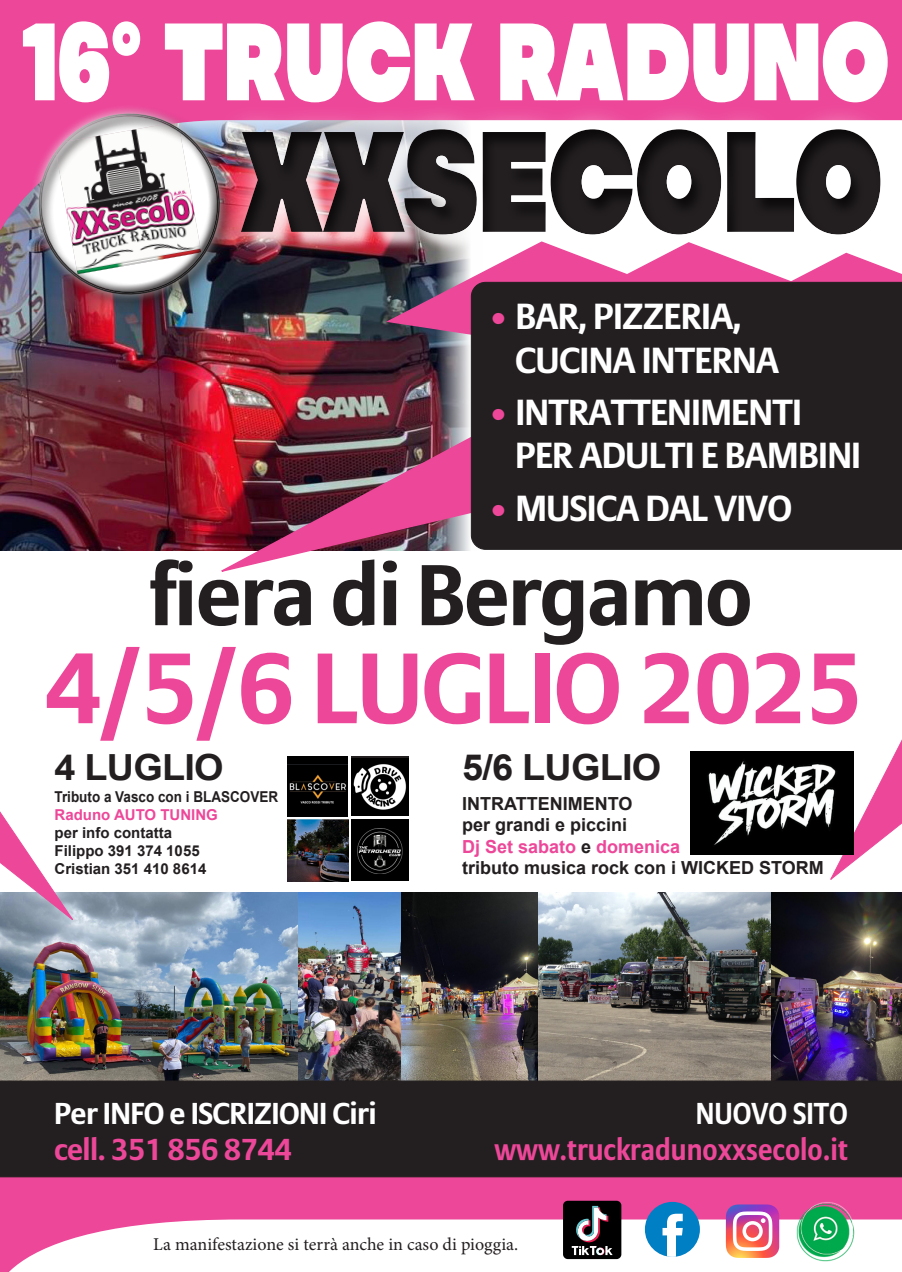
<style>
.page{position:relative;width:902px;height:1272px;background:#fff}
.page>*{position:absolute;margin:0;border:0;box-sizing:border-box;transform-origin:0 0}
.t1{font:109.65px "MADE Soulmaze";letter-spacing:-.02em;color:#fff;scale:.75 1}
.t2{font:700 99px "Allianz Sans";letter-spacing:-.02em;color:#ed4799;scale:1.05 1}
.t3{font:700 85.35px "Allianz Sans";letter-spacing:-.02em;color:#231f20;scale:1.05 1}
.t4{font:700 36px "Allianz Sans";letter-spacing:-.02em;color:#fff;scale:1.05 1}
.t5{font:700 36px "Arial";letter-spacing:-.02em;color:#231f20;scale:1.05 1}
.t6{font:700 30px "Allianz Sans";color:#ed4799;scale:.95 1}
.t7{font:700 30px "Allianz Sans";letter-spacing:-.02em;color:#fff;scale:1.05 1}
.t8{font:700 30px "Allianz Sans";letter-spacing:-.02em;color:#ed4799;scale:1.05 1}
.t9{font:700 30px "Allianz Sans";color:#fff;scale:.95 1}
.t10{font:700 18px "Arial";color:#231f20}
.t11{font:18px "Minion Pro";color:#231f20}
.t12{font:700 18px "Arial";color:#ed4799}
.t13{font:700 15px "Arial";color:#231f20}
.t14{font:700 15px "Arial";color:#231f20;scale:.9 1}
.t15{font:700 15px "Arial";color:#ed4799}
.s1{color:#ed4799}
.s2{color:#231f20}
</style>
<div class="page">
<img style="left:0;top:892px;width:298px;height:188px">
<img style="left:770px;top:892px;width:131px;height:188px">
<img style="left:298px;top:892px;width:472px;height:188px">
<img style="left:0;top:388px;width:211px;height:163px">
<svg style="left:0;top:0;width:901px;height:388px;background:#d7448b"></svg>
<svg style="left:0;top:1177px;width:901px;height:94px;fill:#ed4799"></svg>
<div style="left:224px;top:84px;width:677px;height:196px;background:#231f20;opacity:.75"></div>
<div style="left:0;top:1080px;width:901px;height:97px;background:#231f20"></div>
<img style="left:14px;top:88px;width:231px;height:232px">
<img style="left:22px;top:98px;width:213px;height:213px">
<img style="left:386px;top:240px;width:515px;height:41px">
<svg style="left:533px;top:241px;width:368px;height:40px"></svg>
<svg style="left:691px;top:252px;width:210px;height:30px"></svg>
<img style="left:211px;top:281px;width:550px;height:291px">
<svg style="left:0;top:811px;width:74px;height:110px"></svg>
<svg style="left:829px;top:741px;width:72px;height:139px"></svg>
<div style="left:471px;top:282px;width:430px;height:268px;background:#231f20"></div>
<img style="left:725px;top:1204px;width:54px;height:53px">
<svg style="left:726px;top:1204px;width:53px;height:46px"></svg>
<svg style="left:644px;top:1201px;width:55px;height:55px;background:#0d7fc4"></svg>
<svg style="left:662px;top:1213px;width:20px;height:43px"></svg>
<div style="left:563px;top:1200px;width:58px;height:58px;background:#000;border-radius:5px"></div>
<svg style="left:571px;top:1205px;width:41px;height:49px"></svg>
<img style="left:786px;top:1199px;width:83px;height:64px">
<img style="left:690px;top:752px;width:163px;height:102px">
<div style="left:351px;top:819px;width:57px;height:62px;background:#000"></div>
<img style="left:357px;top:828px;width:46px;height:45px">
<img style="left:287px;top:819px;width:61px;height:62px">
<div style="left:288px;top:756px;width:60px;height:60px;background:#000"></div>
<img style="left:288px;top:764px;width:60px;height:40px">
<div style="left:351px;top:756px;width:57px;height:59px;background:#231f20"></div>
<img style="left:351px;top:758px;width:57px;height:57px">
<p class="t1" style="left:21px;top:-12px;width:1159px">16° TRUCK RADUNO</p>
<p class="t4" style="left:488px;top:294px;width:243px"><span class="s1">•</span> BAR, PIZZERIA,</p>
<p class="t4" style="left:515px;top:337px;width:253px">CUCINA INTERNA</p>
<p class="t4" style="left:488px;top:389px;width:300px"><span class="s1">•</span> INTRATTENIMENTI</p>
<p class="t4" style="left:515px;top:433px;width:331px">PER ADULTI E BAMBINI</p>
<p class="t4" style="left:488px;top:485px;width:291px"><span class="s1">•</span> MUSICA DAL VIVO</p>
<p class="t3" style="left:149px;top:541px;width:576px">fiera di Bergamo</p>
<p class="t2" style="left:44px;top:625px;width:781px">4/5/6 LUGLIO 2025</p>
<p class="t5" style="left:54px;top:743px;width:162px">4 LUGLIO</p>
<p class="t14" style="left:54px;top:787px;width:250px">Tributo a Vasco con i BLASCOVER</p>
<p class="t15" style="left:54px;top:805px;width:165px">Raduno AUTO TUNING</p>
<p class="t13" style="left:54px;top:823px;width:119px">per info contatta</p>
<p class="t13" style="left:54px;top:841px;width:147px">Filippo 391 374 1055</p>
<p class="t13" style="left:54px;top:859px;width:153px">Cristian 351 410 8614</p>
<p class="t5" style="left:462px;top:743px;width:191px">5/6 LUGLIO</p>
<p class="t10" style="left:462px;top:791px;width:172px">INTRATTENIMENTO</p>
<p class="t10" style="left:462px;top:813px;width:167px">per grandi e piccini</p>
<p class="t12" style="left:462px;top:834px;width:220px">Dj Set sabato <span class="s2">e</span> domenica</p>
<p class="t10" style="left:462px;top:856px;width:363px">tributo musica rock con i WICKED STORM</p>
<p class="t7" style="left:54px;top:1094px;width:309px">Per INFO e ISCRIZIONI Ciri</p>
<p class="t8" style="left:54px;top:1130px;width:228px">cell. 351 856 8744</p>
<p class="t9" style="left:695px;top:1094px;width:161px">NUOVO SITO</p>
<p class="t6" style="left:494px;top:1130px;width:373px">www.truckradunoxxsecolo.it</p>
<p class="t11" style="left:153px;top:1231px;width:366px">La manifestazione si terrà anche in caso di pioggia.</p>
</div>
